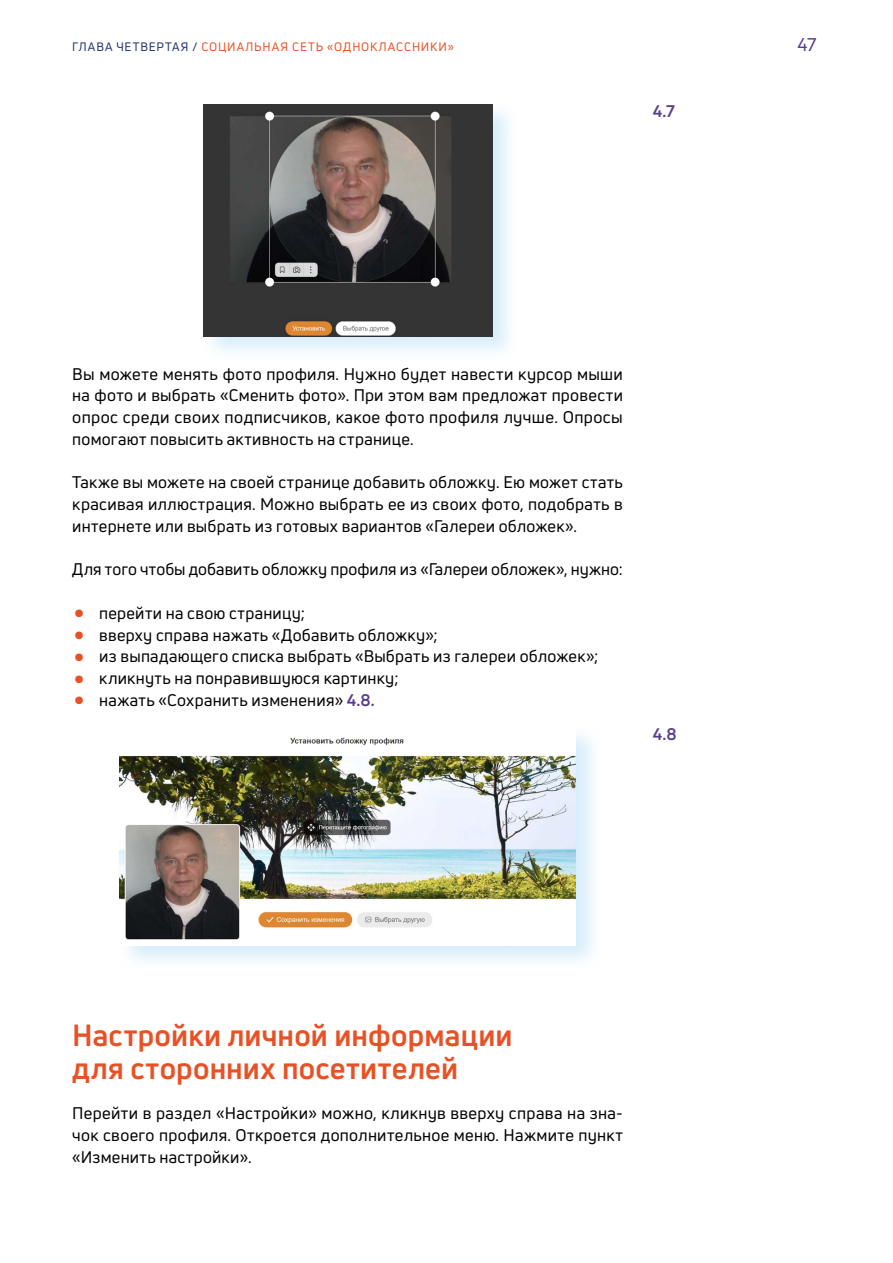
<style>
.page{position:relative;width:893px;height:1263px;background:#fff}
.page>*{position:absolute;margin:0;border:0;box-sizing:border-box;transform-origin:0 0}
.t1{font:700 30px/33px "Uni Neue";letter-spacing:.005em;color:#e95124}
.t2{font:18px "Uni Neue";color:#573e91}
.t3{font:16.5px/21.8px "Uni Neue";letter-spacing:.015em;color:#000;text-align:justify}
.t4{font:700 16.5px "Uni Neue";color:#573e91}
.t5{font:12px "Uni Neue";letter-spacing:.075em;color:#e95124}
.s1{color:#243072}
.s2{font-size:39px;color:#e95124}
.s3{font-weight:700;color:#573e91}
</style>
<div class="page">
<div style="left:118px;top:725px;width:485px;height:246px;background:#91cff3;opacity:.35"></div>
<img style="left:119px;top:728px;width:457px;height:217px">
<div style="left:202px;top:101px;width:317px;height:261px;background:#91cff3;opacity:.35"></div>
<img style="left:203px;top:104px;width:289px;height:232px">
<p class="t5" style="left:72px;top:39px;width:383px"><span class="s1">ГЛАВА ЧЕТВЕРТАЯ /</span> СОЦИАЛЬНАЯ СЕТЬ «ОДНОКЛАССНИКИ»</p>
<p class="t2" style="left:798px;top:33px;width:20px">47</p>
<p class="t4" style="left:653px;top:100px;width:24px">4.7</p>
<p class="t3" style="left:72px;top:363px;width:552px">Вы можете менять фото профиля. Нужно будет навести курсор мыши на фото и выбрать «Сменить фото». При этом вам предложат провести опрос среди своих подписчиков, какое фото профиля лучше. Опросы помогают повысить активность на странице.</p>
<p class="t3" style="left:72px;top:471px;width:552px">Также вы можете на своей странице добавить обложку. Ею может стать красивая иллюстрация. Можно выбрать ее из своих фото, подобрать в интернете или выбрать из готовых вариантов «Галереи обложек».</p>
<p class="t3" style="left:72px;top:558px;width:552px">Для того чтобы добавить обложку профиля из «Галереи обложек», нужно:</p>
<p class="t3" style="left:72px;top:602px;width:234px"><span class="s2">•</span> перейти на свою страницу;</p>
<p class="t3" style="left:72px;top:624px;width:367px"><span class="s2">•</span> вверху справа нажать «Добавить обложку»;</p>
<p class="t3" style="left:72px;top:645px;width:527px"><span class="s2">•</span> из выпадающего списка выбрать «Выбрать из галереи обложек»;</p>
<p class="t3" style="left:72px;top:667px;width:328px"><span class="s2">•</span> кликнуть на понравившуюся картинку;</p>
<p class="t3" style="left:72px;top:689px;width:304px"><span class="s2">•</span> нажать «Сохранить изменения» <span class="s3">4.8.</span></p>
<p class="t4" style="left:653px;top:724px;width:25px">4.8</p>
<h1 class="t1" style="left:72px;top:1018px;width:442px">Настройки личной информации для сторонних посетителей</h1>
<p class="t3" style="left:72px;top:1102px;width:552px">Перейти в раздел «Настройки» можно, кликнув вверху справа на зна&shy;чок своего профиля. Откроется дополнительное меню. Нажмите пункт «Изменить настройки».</p>
</div>
